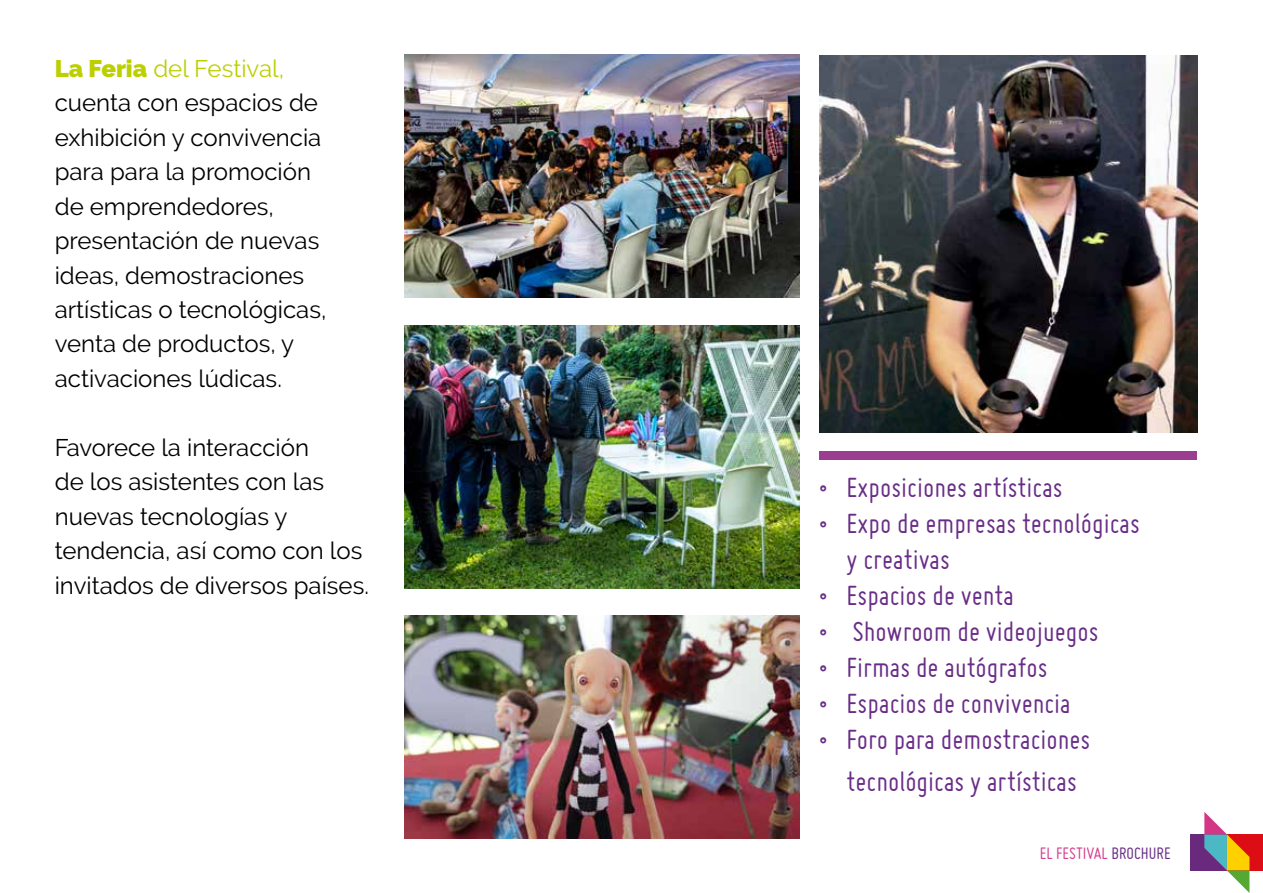
<style>
.page{position:relative;width:1263px;height:893px;background:#fff}
.page>*{position:absolute;margin:0;border:0;box-sizing:border-box;transform-origin:0 0}
.t1{font:30px/36px "Miso";color:#692d87}
.t2{font:24px/34.5px "Raleway";color:#000}
.t3{font:18px "Miso";color:#d53f8f}
.s1{font-weight:900;color:#bccf00}
.s2{color:#bccf00}
.s3{color:#692d87}
</style>
<div class="page">
<div style="left:1191px;top:834px;width:36px;height:36px;background:#69297d"></div>
<div style="left:1227px;top:834px;width:36px;height:36px;background:#dc0d15"></div>
<svg style="left:1204px;top:812px;width:45px;height:81px"></svg>
<div style="left:819px;top:451px;width:378px;height:8px;background:#9b3e90"></div>
<img style="left:819px;top:55px;width:378px;height:378px">
<img style="left:404px;top:616px;width:395px;height:223px">
<img style="left:404px;top:325px;width:395px;height:263px">
<img style="left:405px;top:54px;width:394px;height:244px">
<p class="t2" style="left:55px;top:51px;width:273px"><span class="s1">La Feria</span> <span class="s2">del Festival, </span>cuenta con espacios de exhibición y convivencia para para la promoción de emprendedores, presentación de nuevas ideas, demostraciones artísticas o tecnológicas, venta de productos, y activaciones lúdicas.</p>
<p class="t2" style="left:55px;top:430px;width:316px">Favorece la interacción<br>de los asistentes con las nuevas tecnologías y tendencia, así como con los invitados de diversos países.</p>
<p class="t1" style="left:819px;top:469px;width:245px">• Exposiciones artísticas</p>
<p class="t1" style="left:846px;top:505px;width:295px;text-indent:-27px">• Expo de empresas tecnológicas y creativas</p>
<p class="t1" style="left:819px;top:577px;width:196px">• Espacios de venta</p>
<p class="t1" style="left:819px;top:613px;width:281px">• Showroom de videojuegos</p>
<p class="t1" style="left:819px;top:649px;width:230px">• Firmas de autógrafos</p>
<p class="t1" style="left:819px;top:685px;width:253px">• Espacios de convivencia</p>
<p class="t1" style="left:819px;top:718px;width:272px;line-height:42px;text-align:center">• Foro para demostraciones tecnológicas y artísticas</p>
<p class="t3" style="left:1040px;top:844px;width:132px">EL FESTIVAL <span class="s3">BROCHURE</span></p>
</div>
